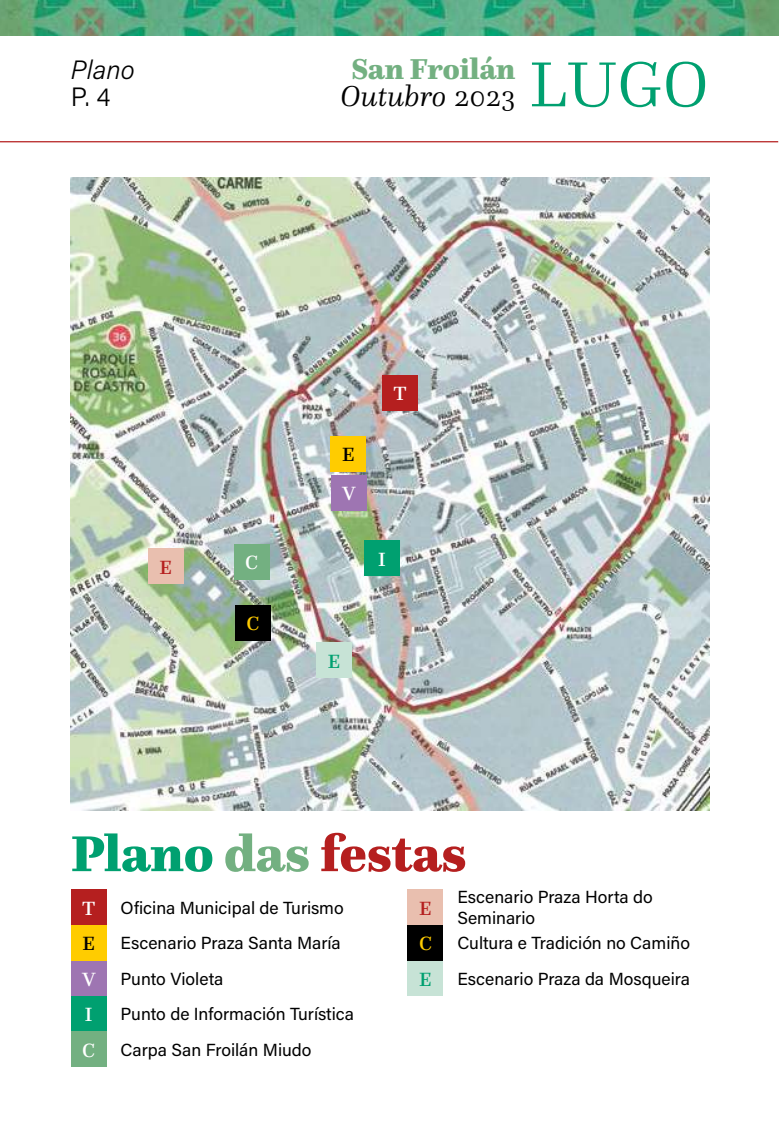
<style>
.page{position:relative;width:780px;height:1134px;background:#fff}
.page>*{position:absolute;margin:0;border:0;box-sizing:border-box;transform-origin:0 0}
.t1{font:300 66.25px "Questa";color:#00a070}
.t2{font:900 52.5px "Questa";color:#b51f1f}
.t3{font:900 30px/27.5px "Questa";color:#73b081;text-align:center}
.t4{font:italic 300 26.5px "Acumin Pro";color:#000}
.t5{font:300 26.5px "Acumin Pro";color:#000}
.t6{font:500 20px "Questa";color:#fff}
.t7{font:500 20px "Questa";color:#b51f1f}
.t8{font:500 20px "Questa";color:#00a070}
.t9{font:500 20px "Questa";color:#000}
.t10{font:500 20px "Questa";color:#fc0}
.t11{font:17.5px/21px "Acumin Pro";color:#000}
.s1{font-weight:300;font-style:italic;color:#000}
.s2{font-weight:300;color:#000}
.s3{color:#00a070}
.s4{color:#73b081}
</style>
<div class="page">
<img style="left:0;top:0;width:778px;height:35px">
<hr style="left:0;top:141px;width:778px;height:1px;background:#b51f1f">
<div style="left:71px;top:890px;width:35px;height:35px;background:#b51f1f"></div>
<div style="left:407px;top:890px;width:36px;height:35px;background:#e9bfaf"></div>
<div style="left:71px;top:960px;width:35px;height:36px;background:#9e75b2"></div>
<div style="left:407px;top:960px;width:36px;height:36px;background:#c7e3d6"></div>
<div style="left:71px;top:996px;width:35px;height:35px;background:#00a070"></div>
<div style="left:71px;top:1031px;width:35px;height:36px;background:#73b081"></div>
<div style="left:71px;top:925px;width:35px;height:35px;background:#fc0"></div>
<div style="left:407px;top:925px;width:36px;height:35px;background:#000"></div>
<img style="left:71px;top:177px;width:638px;height:633px">
<div style="left:382px;top:375px;width:35px;height:35px;background:#b51f1f"></div>
<div style="left:330px;top:436px;width:36px;height:35px;background:#fc0"></div>
<div style="left:364px;top:540px;width:36px;height:36px;background:#00a070"></div>
<div style="left:234px;top:544px;width:35px;height:35px;background:#73b081"></div>
<div style="left:148px;top:548px;width:35px;height:36px;background:#e9bfaf"></div>
<div style="left:316px;top:642px;width:36px;height:36px;background:#c7e3d6"></div>
<div style="left:235px;top:605px;width:36px;height:35px;background:#000"></div>
<div style="left:331px;top:475px;width:35px;height:35px;background:#9e75b2"></div>
<h3 class="t4" style="left:71px;top:51px;width:65px">Plano</h3>
<h3 class="t5" style="left:71px;top:79px;width:41px">P. 4</h3>
<h3 class="t3" style="left:340px;top:55px;width:177px">San Froilán<br><span class="s1">Outubro</span> <span class="s2">2023</span></h3>
<h1 class="t1" style="left:529px;top:43px;width:181px">LUGO</h1>
<p class="t7" style="left:159px;top:554px;width:14px">E</p>
<p class="t9" style="left:342px;top:442px;width:14px">E</p>
<p class="t6" style="left:342px;top:481px;width:15px">V</p>
<p class="t6" style="left:393px;top:381px;width:15px">T</p>
<p class="t6" style="left:245px;top:550px;width:14px">C</p>
<p class="t6" style="left:378px;top:547px;width:9px">I</p>
<p class="t10" style="left:246px;top:611px;width:14px">C</p>
<p class="t8" style="left:328px;top:648px;width:14px">E</p>
<h2 class="t2" style="left:71px;top:820px;width:397px"><span class="s3">Plano</span> <span class="s4">das</span> festas</h2>
<p class="t6" style="left:82px;top:896px;width:15px">T</p>
<p class="t11" style="left:121px;top:896px;width:225px">Oficina Municipal de Turismo</p>
<p class="t7" style="left:419px;top:896px;width:14px">E</p>
<p class="t11" style="left:457px;top:886px;width:197px">Escenario Praza Horta do<br>Seminario</p>
<p class="t9" style="left:82px;top:931px;width:14px">E</p>
<p class="t11" style="left:121px;top:932px;width:221px">Escenario Praza Santa María</p>
<p class="t10" style="left:419px;top:931px;width:14px">C</p>
<p class="t11" style="left:457px;top:932px;width:234px">Cultura e Tradición no Camiño</p>
<p class="t6" style="left:82px;top:967px;width:15px">V</p>
<p class="t11" style="left:121px;top:967px;width:104px">Punto Violeta</p>
<p class="t8" style="left:419px;top:967px;width:14px">E</p>
<p class="t11" style="left:457px;top:967px;width:234px">Escenario Praza da Mosqueira</p>
<p class="t6" style="left:85px;top:1002px;width:9px">I</p>
<p class="t11" style="left:121px;top:1003px;width:235px">Punto de Información Turística</p>
<p class="t6" style="left:82px;top:1037px;width:14px">C</p>
<p class="t11" style="left:121px;top:1038px;width:192px">Carpa San Froilán Miudo</p>
</div>
